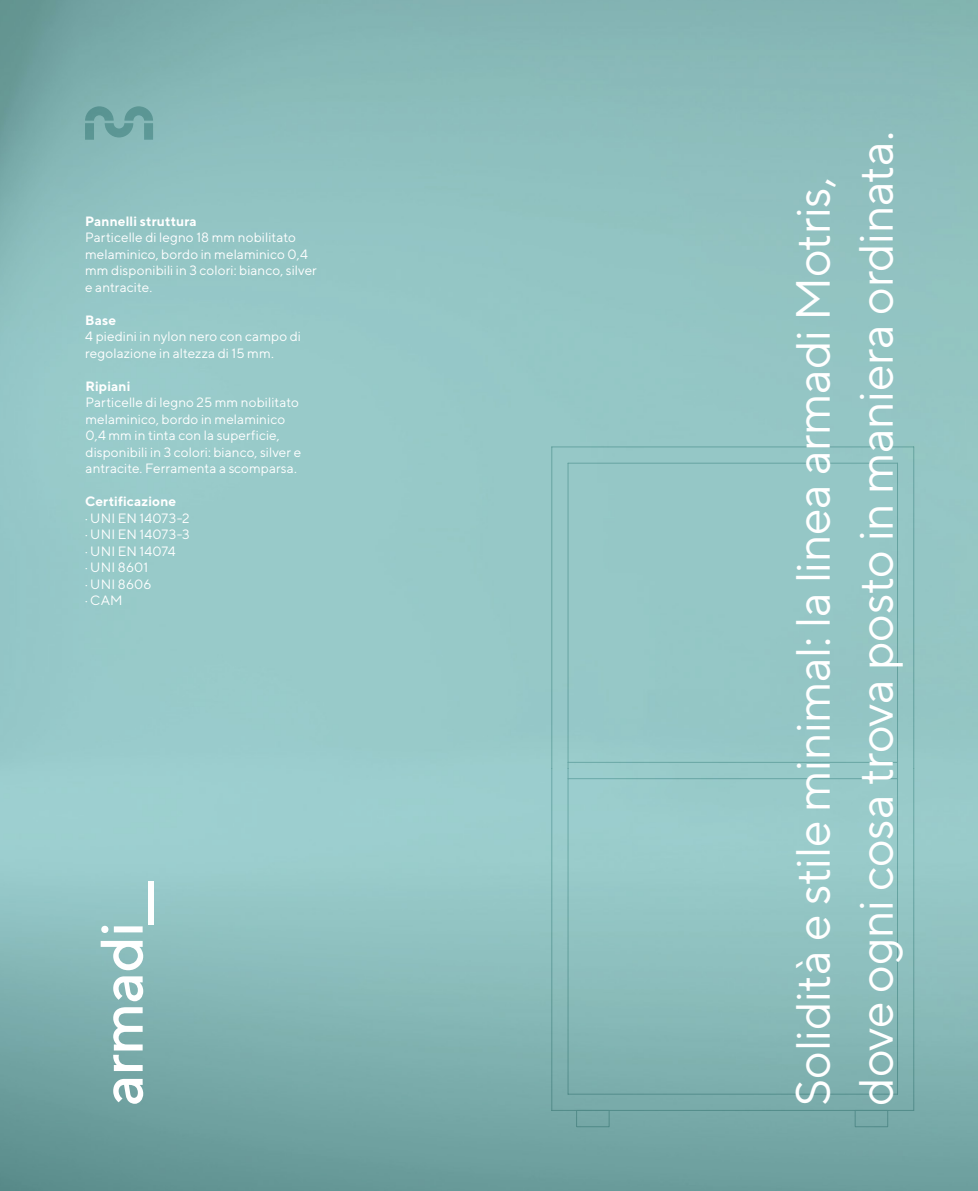
<style>
.page{position:relative;width:978px;height:1191px;background:#fff}
.page>*{position:absolute;margin:0;border:0;box-sizing:border-box;transform-origin:0 0}
.t1{font:500 60px "TT Norms";letter-spacing:-.01em;color:#fff}
.t2{font:48px/63px "TT Norms";letter-spacing:-.015em;color:#fff}
.t3{font:13.5px/16.5px "TT Norms";letter-spacing:.005em;color:#fff}
.t4{font:700 13.5px "TT Norms";letter-spacing:.01em;color:#fff}
</style>
<div class="page">
<img style="left:0;top:0;width:978px;height:1191px">
<svg style="left:551px;top:446px;width:363px;height:681px"></svg>
<svg style="left:85px;top:106px;width:68px;height:34px"></svg>
<p class="t4" style="left:85px;top:212px;width:113px">Pannelli struttura</p>
<p class="t3" style="left:85px;top:229px;width:233px">Particelle di legno 18 mm nobilitato melaminico, bordo in melaminico 0,4 mm disponibili in 3 colori: bianco, silver e antracite.</p>
<p class="t4" style="left:85px;top:311px;width:32px">Base</p>
<p class="t3" style="left:85px;top:328px;width:217px">4 piedini in nylon nero con campo di regolazione in altezza di 15 mm.</p>
<p class="t4" style="left:85px;top:377px;width:47px">Ripiani</p>
<p class="t3" style="left:85px;top:394px;width:217px">Particelle di legno 25 mm nobilitato melaminico, bordo in melaminico 0,4 mm in tinta con la superficie, disponibili in 3 colori: bianco, silver e antracite. Ferramenta a scomparsa.</p>
<p class="t4" style="left:85px;top:493px;width:93px">Certificazione</p>
<p class="t3" style="left:85px;top:509px;width:106px">· UNI EN 14073-2 · UNI EN 14073-3 · UNI EN 14074<br>· UNI 8601<br>· UNI 8606<br>· CAM</p>
<h1 class="t1" style="left:84px;top:1106px;width:227px;rotate:-90deg">armadi_</h1>
<h2 class="t2" style="left:781px;top:1106px;width:976px;rotate:-90deg">Solidità e stile minimal: la linea armadi Motris, dove ogni cosa trova posto in maniera ordinata.</h2>
</div>
